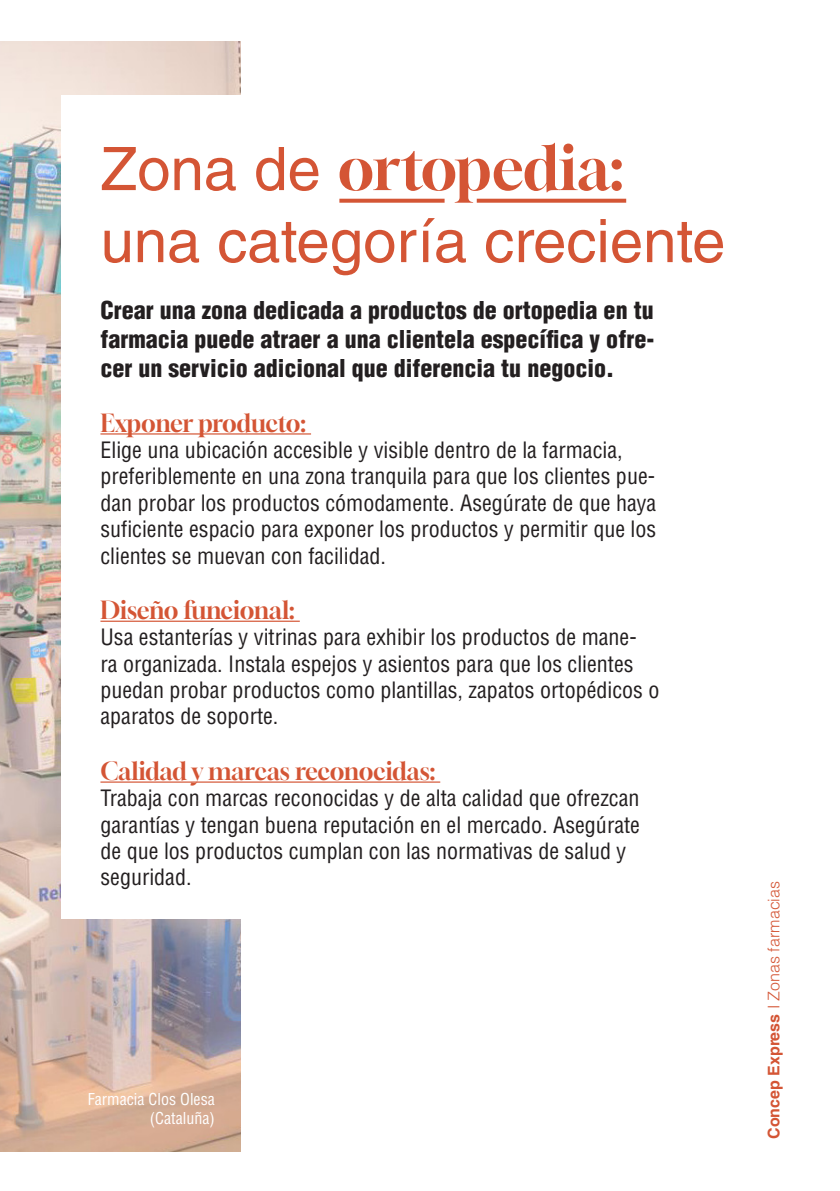
<style>
.page{position:relative;width:840px;height:1191px;background:#fff}
.page>*{position:absolute;margin:0;border:0;box-sizing:border-box;transform-origin:0 0}
.t1{font:60px "Helvetica LT Std";color:#d45535}
.t2{font:60px "Gloock";letter-spacing:-.01em;color:#d45535}
.t3{font:900 condensed 24px/28.8px "Helvetica LT Std";color:#231f20;text-align:justify}
.t4{font:24px "Gloock";letter-spacing:-.015em;color:#d45535}
.t5{font:condensed 22px/26.4px "Helvetica LT Std";color:#231f20}
.t6{font:300 16px "Helvetica LT Std";color:#d45535}
.t7{font:condensed 16px/19.2px "Helvetica LT Std";color:#fff;text-align:right}
.s1{font-family:"Helvetica LT Std"}
.s2{font-weight:700}
</style>
<div class="page">
<img style="left:0;top:41px;width:240px;height:1110px">
<div style="left:61px;top:95px;width:693px;height:823px;background:#fff"></div>
<svg style="left:339px;top:199px;width:105px;height:4px"></svg>
<svg style="left:476px;top:199px;width:150px;height:4px"></svg>
<hr style="left:100px;top:433px;width:211px;height:1px;background:#d45535">
<hr style="left:100px;top:620px;width:199px;height:2px;background:#d45535">
<hr style="left:100px;top:781px;width:340px;height:1px;background:#d45535">
<p class="t2" style="left:100px;top:130px;width:524px"><span class="s1">Zona de</span> ortopedia:</p>
<p class="t1" style="left:100px;top:206px;width:626px">una categoría creciente</p>
<p class="t3" style="left:100px;top:296px;width:555px">Crear una zona dedicada a productos de ortopedia en tu farmacia puede atraer a una clientela específica y ofre&shy;cer un servicio adicional que diferencia tu negocio.</p>
<p class="t4" style="left:100px;top:407px;width:207px">Exponer producto:</p>
<p class="t5" style="left:100px;top:436px;width:557px">Elige una ubicación accesible y visible dentro de la farmacia, preferiblemente en una zona tranquila para que los clientes pue&shy;dan probar los productos cómodamente. Asegúrate de que haya suficiente espacio para exponer los productos y permitir que los clientes se muevan con facilidad.</p>
<p class="t4" style="left:100px;top:595px;width:196px">Diseño funcional:</p>
<p class="t5" style="left:100px;top:624px;width:560px">Usa estanterías y vitrinas para exhibir los productos de mane-<br>ra organizada. Instala espejos y asientos para que los clientes puedan probar productos como plantillas, zapatos ortopédicos o aparatos de soporte.</p>
<p class="t4" style="left:100px;top:755px;width:336px">Calidad y marcas reconocidas:</p>
<p class="t5" style="left:100px;top:784px;width:540px">Trabaja con marcas reconocidas y de alta calidad que ofrezcan garantías y tengan buena reputación en el mercado. Asegúrate de que los productos cumplan con las normativas de salud y seguridad.</p>
<p class="t7" style="left:88px;top:1089px;width:129px">Farmacia Clos Olesa (Cataluña)</p>
<p class="t6" style="left:763px;top:1139px;width:259px;rotate:-90deg"><span class="s2">Concep Express</span> I Zonas farmacias</p>
</div>
